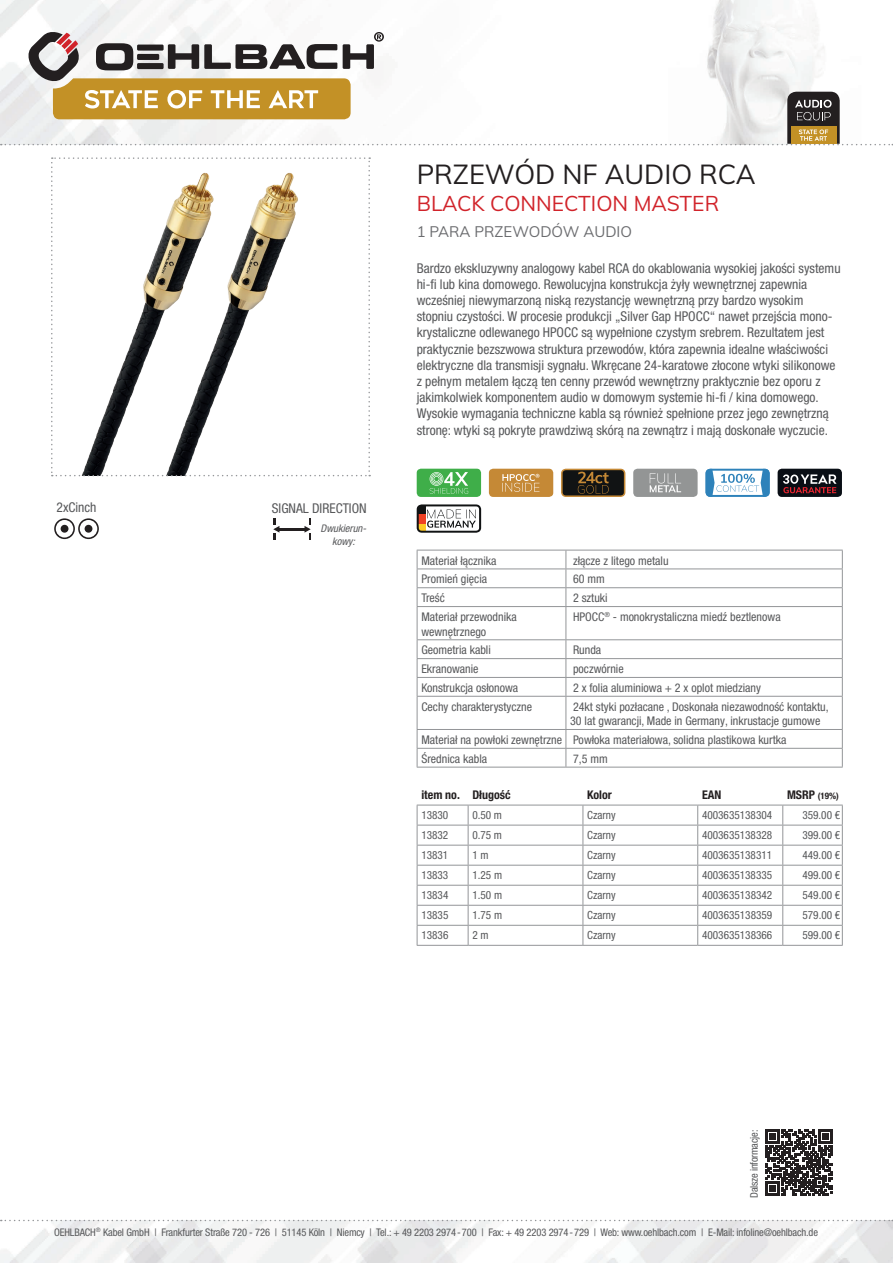
<style>
.page{position:relative;width:893px;height:1263px;background:#fff}
.page>*{position:absolute;margin:0;border:0;box-sizing:border-box;transform-origin:0 0}
.t1{font:27px "Muli";color:#231f20}
.t2{font:21px "Muli";color:#d1232a}
.t3{font:15px "Muli";color:#6c6d70}
.t4{font:condensed 13.5px/16.2px "Helvetica Neue LTW1 G";color:#57585a}
.t5{font:condensed 12px/14.4px "Helvetica Neue LTW1 G";color:#57585a}
.t6{font:700 condensed 12px "Helvetica Neue LTW1 G";color:#231f20}
.t7{font:condensed 11.25px "Helvetica Neue LTW1 G";color:#57585a}
.t8{font:condensed 10.5px "Helvetica Neue LTW1 G";letter-spacing:-.01em;color:#57585a}
.t9{font:italic condensed 10.5px/12.6px "Helvetica Neue LTW1 G";color:#57585a;text-align:center}
.t10{font:700 condensed 9px "Helvetica Neue LTW1 G";color:#231f20}
.s1{font-size:12px}
</style>
<div class="page">
<img style="left:0;top:1220px;width:893px;height:43px">
<img style="left:0;top:0;width:818px;height:145px">
<svg style="left:1px;top:1220px;width:892px;height:1px"></svg>
<svg style="left:51px;top:157px;width:319px;height:319px"></svg>
<div style="left:417px;top:469px;width:64px;height:28px;background:#3fae49;border-radius:4px"></div>
<svg style="left:430px;top:472px;width:38px;height:22px"></svg>
<svg style="left:417px;top:504px;width:64px;height:29px"></svg>
<div style="left:489px;top:469px;width:64px;height:28px;background:#c58936;border-radius:4px"></div>
<svg style="left:502px;top:474px;width:37px;height:18px"></svg>
<svg style="left:561px;top:469px;width:64px;height:28px;background:#3d311e"></svg>
<div style="left:633px;top:469px;width:65px;height:28px;background:#939595;border-radius:4px"></div>
<svg style="left:650px;top:473px;width:31px;height:19px"></svg>
<svg style="left:705px;top:469px;width:65px;height:28px"></svg>
<div style="left:778px;top:469px;width:64px;height:28px;background:#090e15;border-radius:4px"></div>
<svg style="left:783px;top:474px;width:54px;height:19px"></svg>
<svg style="left:54px;top:518px;width:45px;height:21px"></svg>
<div style="left:85px;top:525px;width:7px;height:8px;background:#231f20;border-radius:50%"></div>
<hr style="left:279px;top:528px;width:26px;height:3px;background:#231f20">
<svg style="left:273px;top:518px;width:6px;height:21px"></svg>
<svg style="left:304px;top:518px;width:7px;height:21px"></svg>
<svg style="left:766px;top:1129px;width:66px;height:67px"></svg>
<svg style="left:1px;top:31px;width:892px;height:114px"></svg>
<svg style="left:417px;top:804px;width:426px;height:141px"></svg>
<hr style="left:417px;top:945px;width:51px;height:1px;background:#939598">
<hr style="left:468px;top:945px;width:115px;height:1px;background:#939598">
<hr style="left:583px;top:945px;width:115px;height:1px;background:#939598">
<hr style="left:698px;top:945px;width:85px;height:1px;background:#939598">
<hr style="left:783px;top:945px;width:60px;height:1px;background:#939598">
<hr style="left:417px;top:805px;width:51px;height:1px;background:#939598">
<hr style="left:468px;top:805px;width:115px;height:1px;background:#939598">
<hr style="left:583px;top:805px;width:115px;height:1px;background:#939598">
<hr style="left:698px;top:805px;width:85px;height:1px;background:#939598">
<hr style="left:783px;top:805px;width:60px;height:1px;background:#939598">
<svg style="left:417px;top:550px;width:426px;height:56px"></svg>
<hr style="left:417px;top:606px;width:149px;height:1px;background:#939598">
<hr style="left:417px;top:607px;width:1px;height:32px;background:#939598">
<hr style="left:566px;top:606px;width:277px;height:1px;background:#939598">
<hr style="left:566px;top:607px;width:1px;height:32px;background:#939598">
<hr style="left:842px;top:607px;width:1px;height:32px;background:#939598">
<hr style="left:417px;top:639px;width:149px;height:1px;background:#939598">
<hr style="left:566px;top:639px;width:277px;height:1px;background:#939598">
<hr style="left:417px;top:658px;width:149px;height:1px;background:#939598">
<hr style="left:566px;top:658px;width:277px;height:1px;background:#939598">
<hr style="left:417px;top:677px;width:149px;height:1px;background:#939598">
<svg style="left:417px;top:640px;width:1px;height:56px"></svg>
<hr style="left:566px;top:677px;width:277px;height:1px;background:#939598">
<svg style="left:566px;top:640px;width:1px;height:56px"></svg>
<svg style="left:842px;top:640px;width:1px;height:56px"></svg>
<hr style="left:417px;top:696px;width:149px;height:1px;background:#939598">
<hr style="left:417px;top:697px;width:1px;height:32px;background:#939598">
<hr style="left:566px;top:696px;width:277px;height:1px;background:#939598">
<hr style="left:566px;top:697px;width:1px;height:32px;background:#939598">
<hr style="left:842px;top:697px;width:1px;height:32px;background:#939598">
<hr style="left:417px;top:729px;width:149px;height:1px;background:#939598">
<hr style="left:566px;top:729px;width:277px;height:1px;background:#939598">
<hr style="left:417px;top:748px;width:149px;height:1px;background:#939598">
<svg style="left:417px;top:730px;width:1px;height:37px"></svg>
<hr style="left:566px;top:748px;width:277px;height:1px;background:#939598">
<svg style="left:566px;top:730px;width:1px;height:37px"></svg>
<svg style="left:842px;top:730px;width:1px;height:37px"></svg>
<hr style="left:417px;top:767px;width:149px;height:1px;background:#939598">
<hr style="left:566px;top:767px;width:277px;height:1px;background:#939598">
<p class="t4" style="left:57px;top:499px;width:41px">2xCinch</p>
<p class="t4" style="left:272px;top:500px;width:96px">SIGNAL DIRECTION</p>
<p class="t9" style="left:321px;top:522px;width:50px">Dwukierun&shy;kowy:</p>
<h1 class="t1" style="left:417px;top:155px;width:340px">PRZEWÓD NF AUDIO RCA</h1>
<h2 class="t2" style="left:417px;top:188px;width:304px">BLACK CONNECTION MASTER</h2>
<p class="t3" style="left:417px;top:221px;width:217px">1 PARA PRZEWODÓW AUDIO</p>
<p class="t4" style="left:417px;top:260px;width:425px">Bardzo ekskluzywny analogowy kabel RCA do okablowania wysokiej jakości systemu hi-fi lub kina domowego. Rewolucyjna konstrukcja żyły wewnętrznej zapewnia wcześniej niewymarzoną niską rezystancję wewnętrzną przy bardzo wysokim stopniu czystości. W procesie produkcji „Silver Gap HPOCC“ nawet przejścia mono&shy;krystaliczne odlewanego HPOCC są wypełnione czystym srebrem. Rezultatem jest praktycznie bezszwowa struktura przewodów, która zapewnia idealne właściwości elektryczne dla transmisji sygnału. Wkręcane 24-karatowe złocone wtyki silikonowe z pełnym metalem łączą ten cenny przewód wewnętrzny praktycznie bez oporu z jakimkolwiek komponentem audio w domowym systemie hi-fi / kina domowego.<br>Wysokie wymagania techniczne kabla są również spełnione przez jego zewnętrzną stronę: wtyki są pokryte prawdziwą skórą na zewnątrz i mają doskonałe wyczucie.</p>
<p class="t5" style="left:421px;top:553px;width:77px">Materiał łącznika</p>
<p class="t5" style="left:573px;top:553px;width:97px">złącze z litego metalu</p>
<p class="t5" style="left:421px;top:572px;width:67px">Promień gięcia</p>
<p class="t5" style="left:573px;top:572px;width:33px">60 mm</p>
<p class="t5" style="left:421px;top:591px;width:25px">Treść</p>
<p class="t5" style="left:573px;top:591px;width:36px">2 sztuki</p>
<p class="t5" style="left:421px;top:610px;width:97px">Materiał przewodnika wewnętrznego</p>
<p class="t5" style="left:573px;top:610px;width:209px">HPOCC<sup>®</sup> - monokrystaliczna miedź beztlenowa</p>
<p class="t5" style="left:421px;top:643px;width:71px">Geometria kabli</p>
<p class="t5" style="left:573px;top:643px;width:30px">Runda</p>
<p class="t5" style="left:421px;top:662px;width:59px">Ekranowanie</p>
<p class="t5" style="left:573px;top:662px;width:52px">poczwórnie</p>
<p class="t5" style="left:421px;top:681px;width:98px">Konstrukcja osłonowa</p>
<p class="t5" style="left:573px;top:681px;width:189px">2 x folia aluminiowa + 2 x oplot miedziany</p>
<p class="t5" style="left:421px;top:699px;width:112px">Cechy charakterystyczne</p>
<p class="t5" style="left:570px;top:699px;width:260px">24kt styki pozłacane , Doskonała niezawodność kontaktu,<br>30 lat gwarancji, Made in Germany, inkrustacje gumowe</p>
<p class="t5" style="left:421px;top:730px;width:367px;line-height:18.8px">Materiał na powłoki zewnętrzne Powłoka materiałowa, solidna plastikowa kurtka<br>Średnica kabla</p>
<p class="t5" style="left:573px;top:751px;width:36px">7,5 mm</p>
<p class="t6" style="left:421px;top:788px;width:91px">item no. Długość</p>
<p class="t6" style="left:587px;top:788px;width:26px">Kolor</p>
<p class="t6" style="left:702px;top:788px;width:21px">EAN</p>
<p class="t10" style="left:787px;top:790px;width:53px"><span class="s1">MSRP</span> (19%)</p>
<p class="t7" style="left:421px;top:808px;width:28px">13830</p>
<p class="t7" style="left:472px;top:808px;width:31px">0.50 m</p>
<p class="t7" style="left:587px;top:808px;width:30px">Czarny</p>
<p class="t7" style="left:702px;top:808px;width:72px">4003635138304</p>
<p class="t7" style="left:802px;top:808px;width:39px">359.00 €</p>
<p class="t7" style="left:421px;top:828px;width:28px">13832</p>
<p class="t7" style="left:472px;top:828px;width:31px">0.75 m</p>
<p class="t7" style="left:587px;top:828px;width:30px">Czarny</p>
<p class="t7" style="left:702px;top:828px;width:72px">4003635138328</p>
<p class="t7" style="left:802px;top:828px;width:39px">399.00 €</p>
<p class="t7" style="left:421px;top:848px;width:28px">13831</p>
<p class="t7" style="left:472px;top:848px;width:18px">1 m</p>
<p class="t7" style="left:587px;top:848px;width:30px">Czarny</p>
<p class="t7" style="left:702px;top:848px;width:72px">4003635138311</p>
<p class="t7" style="left:802px;top:848px;width:39px">449.00 €</p>
<p class="t7" style="left:421px;top:869px;width:28px">13833</p>
<p class="t7" style="left:472px;top:869px;width:31px">1.25 m</p>
<p class="t7" style="left:587px;top:869px;width:30px">Czarny</p>
<p class="t7" style="left:702px;top:869px;width:72px">4003635138335</p>
<p class="t7" style="left:802px;top:869px;width:39px">499.00 €</p>
<p class="t7" style="left:421px;top:889px;width:28px">13834</p>
<p class="t7" style="left:472px;top:889px;width:31px">1.50 m</p>
<p class="t7" style="left:587px;top:889px;width:30px">Czarny</p>
<p class="t7" style="left:702px;top:889px;width:72px">4003635138342</p>
<p class="t7" style="left:802px;top:889px;width:39px">549.00 €</p>
<p class="t7" style="left:421px;top:909px;width:28px">13835</p>
<p class="t7" style="left:472px;top:909px;width:31px">1.75 m</p>
<p class="t7" style="left:587px;top:909px;width:30px">Czarny</p>
<p class="t7" style="left:702px;top:909px;width:72px">4003635138359</p>
<p class="t7" style="left:802px;top:909px;width:39px">579.00 €</p>
<p class="t7" style="left:421px;top:929px;width:28px">13836</p>
<p class="t7" style="left:472px;top:929px;width:18px">2 m</p>
<p class="t7" style="left:587px;top:929px;width:30px">Czarny</p>
<p class="t7" style="left:702px;top:929px;width:72px">4003635138366</p>
<p class="t7" style="left:802px;top:929px;width:39px">599.00 €</p>
<p class="t8" style="left:748px;top:1198px;width:70px;rotate:-90deg">Dalsze informacje:</p>
<p class="t8" style="left:54px;top:1226px;width:765px">OEHLBACH<sup>®</sup> Kabel GmbH | Frankfurter Straße 720 - 726 | 51145 Köln | Niemcy | Tel.: + 49 2203 2974-700 | Fax: + 49 2203 2974-729 | Web: www.oehlbach.com | E-Mail: infoline@oehlbach.de</p>
</div>
